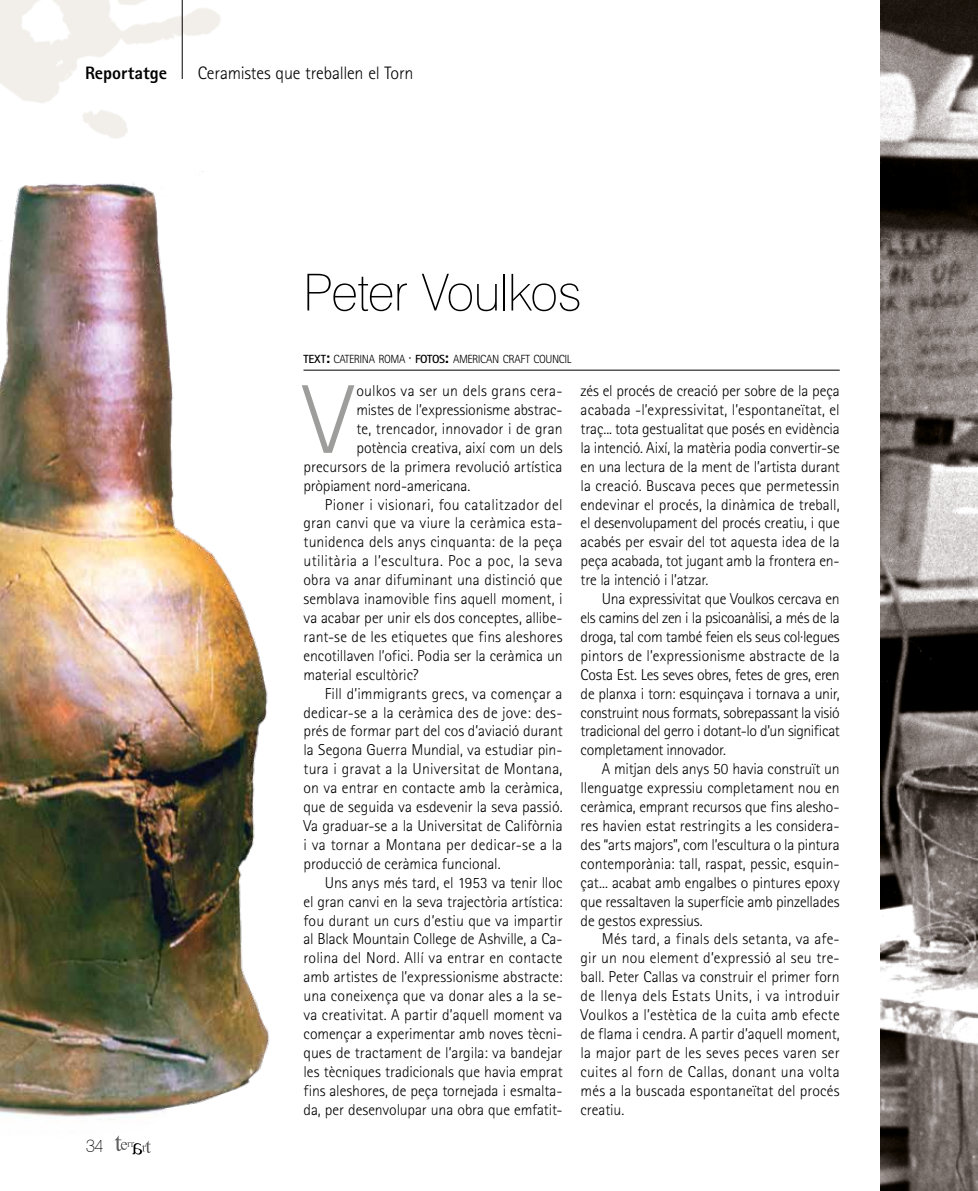
<style>
.page{position:relative;width:978px;height:1191px;background:#fff}
.page>*{position:absolute;margin:0;border:0;box-sizing:border-box;transform-origin:0 0}
.t1{font:300 97.95px "Rotis Sans Serif Std";color:#9d9d9c}
.t2{font:100 51px "Swiss 721 BT";letter-spacing:-.02em;color:#000}
.t3{font:300 18px "Rotis Sans Serif Std";letter-spacing:-.01em;color:#000}
.t4{font:800 18px "Rotis Sans Serif Std";letter-spacing:-.005em;color:#000}
.t5{font:100 18px "Swiss 721 BT";color:#000}
.t6{font:300 15.75px/18.9px "Rotis Sans Serif Std";color:#000;text-align:justify}
.t7{font:300 15.75px "Rotis Sans Serif Std";letter-spacing:.025em;color:#000}
.t8{font:300 15.75px "Rotis Sans Serif Std";letter-spacing:.02em;color:#000}
.t9{font:300 11.85px "Rotis Sans Serif Std";letter-spacing:-.04em;color:#000}
.s1{font-weight:700}
.s2{font-weight:700;font-size:15.75px}
.s3{font-size:15.75px}
</style>
<div class="page">
<img style="left:0;top:207px;width:435px;height:934px">
<svg style="left:115px;top:1135px;width:36px;height:19px"></svg>
<img style="left:0;top:0;width:221px;height:207px">
<hr style="left:182px;top:0;width:1px;height:79px;background:#000">
<hr style="left:304px;top:370px;width:536px;height:1px;background:#000">
<img style="left:880px;top:0;width:98px;height:1191px">
<p class="t4" style="left:85px;top:61px;width:84px">Reportatge</p>
<p class="t3" style="left:198px;top:63px;width:217px">Ceramistes que treballen el Torn</p>
<h2 class="t2" style="left:303px;top:261px;width:280px">Peter Voulkos</h2>
<p class="t5" style="left:86px;top:1134px;width:19px">34</p>
<p class="t9" style="left:304px;top:352px;width:269px"><span class="s1">TEXT</span><span class="s2">:</span> CATERINA ROMA <span class="s3">·</span> <span class="s1">FOTOS</span><span class="s2">:</span> AMERICAN CRAFT COUNCIL</p>
<h1 class="t1" style="left:304px;top:363px;width:50px">V</h1>
<p class="t6" style="left:356px;top:381px;width:208px">oulkos va ser un dels grans cera-</p>
<p class="t6" style="left:356px;top:400px;width:208px">mistes de l’expressionisme abstrac-</p>
<p class="t6" style="left:356px;top:419px;width:208px">te, trencador, innovador i de gran</p>
<p class="t6" style="left:356px;top:438px;width:208px">potència creativa, així com un dels</p>
<p class="t6" style="left:304px;top:457px;width:261px">precursors de la primera revolució artística</p>
<p class="t6" style="left:304px;top:476px;width:168px">pròpiament nord-americana.</p>
<p class="t8" style="left:325px;top:495px;width:239px">Pioner i visionari, fou catalitzador del</p>
<p class="t6" style="left:304px;top:514px;width:261px">gran canvi que va viure la ceràmica esta-</p>
<p class="t6" style="left:304px;top:532px;width:261px">tunidenca dels anys cinquanta: de la peça</p>
<p class="t7" style="left:304px;top:552px;width:261px">utilitària a l’escultura. Poc a poc, la seva</p>
<p class="t6" style="left:304px;top:570px;width:261px">obra va anar difuminant una distinció que</p>
<p class="t6" style="left:304px;top:589px;width:261px">semblava inamovible fins aquell moment, i</p>
<p class="t6" style="left:304px;top:608px;width:261px">va acabar per unir els dos conceptes, allibe-</p>
<p class="t6" style="left:304px;top:627px;width:261px">rant-se de les etiquetes que fins aleshores</p>
<p class="t6" style="left:304px;top:646px;width:261px">encotillaven l’ofici. Podia ser la ceràmica un</p>
<p class="t6" style="left:304px;top:665px;width:117px">material escultòric?</p>
<p class="t6" style="left:325px;top:684px;width:239px">Fill d’immigrants grecs, va començar a</p>
<p class="t6" style="left:304px;top:703px;width:261px">dedicar-se a la ceràmica des de jove: des-</p>
<p class="t6" style="left:304px;top:721px;width:261px">prés de formar part del cos d’aviació durant</p>
<p class="t6" style="left:304px;top:740px;width:261px">la Segona Guerra Mundial, va estudiar pin-</p>
<p class="t6" style="left:304px;top:759px;width:261px">tura i gravat a la Universitat de Montana,</p>
<p class="t6" style="left:304px;top:778px;width:261px">on va entrar en contacte amb la ceràmica,</p>
<p class="t6" style="left:304px;top:797px;width:261px">que de seguida va esdevenir la seva passió.</p>
<p class="t6" style="left:304px;top:816px;width:261px">Va graduar-se a la Universitat de Califòrnia</p>
<p class="t6" style="left:304px;top:835px;width:261px">i va tornar a Montana per dedicar-se a la</p>
<p class="t6" style="left:304px;top:854px;width:199px">producció de ceràmica funcional.</p>
<p class="t6" style="left:325px;top:873px;width:239px">Uns anys més tard, el 1953 va tenir lloc</p>
<p class="t6" style="left:304px;top:892px;width:261px">el gran canvi en la seva trajectòria artística:</p>
<p class="t6" style="left:304px;top:910px;width:261px">fou durant un curs d’estiu que va impartir</p>
<p class="t6" style="left:304px;top:929px;width:261px">al Black Mountain College de Ashville, a Ca-</p>
<p class="t6" style="left:304px;top:948px;width:261px">rolina del Nord. Allí va entrar en contacte</p>
<p class="t6" style="left:304px;top:967px;width:261px">amb artistes de l’expressionisme abstracte:</p>
<p class="t6" style="left:304px;top:986px;width:261px">una coneixença que va donar ales a la se-</p>
<p class="t6" style="left:304px;top:1005px;width:261px">va creativitat. A partir d’aquell moment va</p>
<p class="t6" style="left:304px;top:1024px;width:261px">començar a experimentar amb noves tècni-</p>
<p class="t6" style="left:304px;top:1043px;width:261px">ques de tractament de l’argila: va bandejar</p>
<p class="t6" style="left:304px;top:1062px;width:261px">les tècniques tradicionals que havia emprat</p>
<p class="t6" style="left:304px;top:1081px;width:261px">fins aleshores, de peça tornejada i esmalta-</p>
<p class="t6" style="left:304px;top:1099px;width:261px">da, per desenvolupar una obra que emfatit-</p>
<p class="t6" style="left:581px;top:381px;width:261px">zés el procés de creació per sobre de la peça acabada -l’expressivitat, l’espontaneïtat, el traç... tota gestualitat que posés en evidència la intenció. Així, la matèria podia convertir-se en una lectura de la ment de l’artista durant la creació. Buscava peces que permetessin endevinar el procés, la dinàmica de treball, el desenvolupament del procés creatiu, i que acabés per esvair del tot aquesta idea de la peça acabada, tot jugant amb la frontera en&shy;tre la intenció i l’atzar.</p>
<p class="t6" style="left:581px;top:589px;width:261px;text-indent:21px">Una expressivitat que Voulkos cercava en els camins del zen i la psicoanàlisi, a més de la droga, tal com també feien els seus col·legues pintors de l’expressionisme abstracte de la Costa Est. Les seves obres, fetes de gres, eren de planxa i torn: esquinçava i tornava a unir, construint nous formats, sobrepassant la visió tradicional del gerro i dotant-lo d’un significat completament innovador.</p>
<p class="t6" style="left:581px;top:759px;width:261px;text-indent:21px">A mitjan dels anys 50 havia construït un llenguatge expressiu completament nou en ceràmica, emprant recursos que fins alesho&shy;res havien estat restringits a les considera&shy;des “arts majors”, com l’escultura o la pintura contemporània: tall, raspat, pessic, esquin&shy;çat... acabat amb engalbes o pintures epoxy que ressaltaven la superfície amb pinzellades de gestos expressius.</p>
<p class="t6" style="left:581px;top:929px;width:261px;text-indent:21px">Més tard, a finals dels setanta, va afe&shy;gir un nou element d’expressió al seu tre&shy;ball. Peter Callas va construir el primer forn de llenya dels Estats Units, i va introduir Voulkos a l’estètica de la cuita amb efecte de flama i cendra. A partir d’aquell moment, la major part de les seves peces varen ser cuites al forn de Callas, donant una volta més a la buscada espontaneïtat del procés creatiu.</p>
</div>
